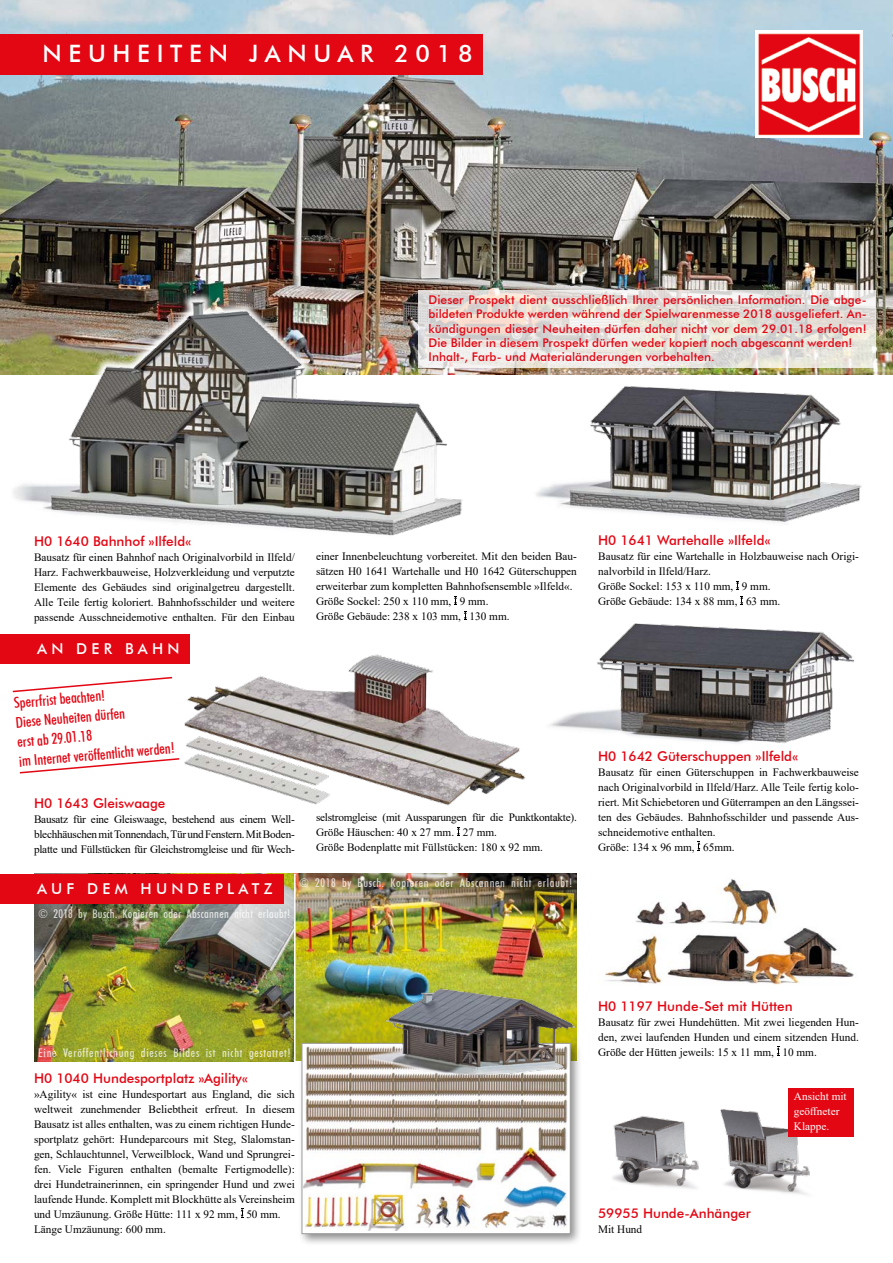
<style>
.page{position:relative;width:893px;height:1263px;background:#fff}
.page>*{position:absolute;margin:0;border:0;box-sizing:border-box;transform-origin:0 0}
.t1{font:500 24px "Futura BT";letter-spacing:.28em;color:#fff}
.t2{font:500 condensed 15px/19.5px "Futura BT";color:#e30613}
.t3{font:500 15px "Futura BT";letter-spacing:.28em;color:#fff}
.t4{font:500 13.5px "Futura BT";color:#e30613}
.t5{font:500 12px/14.4px "Futura BT";color:#e30613}
.t6{font:500 condensed 12px "Futura BT";letter-spacing:.055em;color:#fff}
.t7{font:500 condensed 12px "Futura BT";letter-spacing:.025em;color:#fff}
.t8{font:11.25px/15px "Times New Roman";color:#000}
.t9{font:11.25px/15px "Times New Roman";color:#fff}
</style>
<div class="page">
<img style="left:34px;top:874px;width:543px;height:187px">
<div style="left:298px;top:1039px;width:284px;height:207px;background:#000;opacity:.45"></div>
<div style="left:302px;top:1043px;width:268px;height:191px;background:#fff;border:1px solid #9d9d9c"></div>
<img style="left:184px;top:636px;width:341px;height:170px">
<img style="left:605px;top:928px;width:249px;height:57px">
<img style="left:0;top:0;width:893px;height:374px">
<img style="left:755px;top:31px;width:107px;height:107px">
<div style="left:0;top:34px;width:483px;height:40px;background:#e30613"></div>
<img style="left:0;top:289px;width:482px;height:247px">
<img style="left:519px;top:372px;width:353px;height:153px">
<img style="left:550px;top:623px;width:305px;height:120px">
<div style="left:0;top:874px;width:283px;height:30px;background:#e30613"></div>
<div style="left:0;top:634px;width:189px;height:30px;background:#e30613"></div>
<svg style="left:418px;top:290px;width:458px;height:78px;background:#e5e1db"></svg>
<img style="left:720px;top:1109px;width:90px;height:86px">
<img style="left:635px;top:879px;width:160px;height:50px">
<img style="left:612px;top:1116px;width:87px;height:73px">
<hr style="left:294px;top:874px;width:2px;height:191px;background:#fff">
<img style="left:304px;top:1046px;width:264px;height:184px">
<img style="left:365px;top:982px;width:216px;height:100px">
<svg style="left:12px;top:676px;width:161px;height:17px"></svg>
<svg style="left:19px;top:758px;width:161px;height:16px"></svg>
<svg style="left:736px;top:581px;width:3px;height:9px"></svg>
<svg style="left:740px;top:596px;width:3px;height:9px"></svg>
<svg style="left:697px;top:842px;width:3px;height:9px"></svg>
<svg style="left:777px;top:1047px;width:3px;height:9px"></svg>
<svg style="left:454px;top:596px;width:3px;height:9px"></svg>
<svg style="left:464px;top:611px;width:3px;height:9px"></svg>
<svg style="left:457px;top:827px;width:3px;height:9px"></svg>
<svg style="left:241px;top:1208px;width:3px;height:10px"></svg>
<div style="left:788px;top:1088px;width:66px;height:49px;background:#e30613"></div>
<h1 class="t1" style="left:43px;top:39px;width:431px">NEUHEITEN JANUAR 2018</h1>
<p class="t5" style="left:429px;top:292px;width:439px">Dieser Prospekt dient ausschließlich Ihrer persönlichen Information. Die abge&shy;bildeten Produkte werden während der Spielwarenmesse 2018 ausgeliefert. An&shy;kündigungen dieser Neuheiten dürfen daher nicht vor dem 29.01.18 erfolgen!<br>Die Bilder in diesem Prospekt dürfen weder kopiert noch abgescannt werden!<br>Inhalt-, Farb- und Materialänderungen vorbehalten.</p>
<p class="t4" style="left:34px;top:533px;width:159px">H0 1640 Bahnhof »Ilfeld«</p>
<p class="t8" style="left:34px;top:549px;width:262px;text-align:justify">Bausatz für einen Bahnhof nach Originalvorbild in Ilfeld/ Harz. Fachwerkbauweise, Holzverkleidung und verputzte Elemente des Gebäudes sind originalgetreu dargestellt.<br>Alle Teile fertig koloriert. Bahnhofsschilder und weitere passende Ausschneidemotive enthalten. Für den Einbau</p>
<h2 class="t3" style="left:37px;top:640px;width:144px">AN DER BAHN</h2>
<h2 class="t2" style="left:13px;top:693px;width:158px;rotate:-5deg">Sperrfrist beachten!<br>Diese Neuheiten dürfen<br>erst ab 29.01.18<br>im Internet veröffentlicht werden!</h2>
<p class="t4" style="left:34px;top:795px;width:133px">H0 1643 Gleiswaage</p>
<p class="t8" style="left:34px;top:811px;width:262px;text-align:justify">Bausatz für eine Gleiswaage, bestehend aus einem Well&shy;blechhäuschen mit Tonnendach, Tür und Fenstern. Mit Boden&shy;platte und Füllstücken für Gleichstromgleise und für Wech-</p>
<p class="t8" style="left:316px;top:548px;width:262px">einer Innenbeleuchtung vorbereitet. Mit den beiden Bau&shy;sätzen H0 1641 Wartehalle und H0 1642 Güterschuppen erweiterbar zum kompletten Bahnhofsensemble »Ilfeld«.<br>Größe Sockel: 250 x 110 mm, 9 mm.<br>Größe Gebäude: 238 x 103 mm, 130 mm.</p>
<p class="t4" style="left:598px;top:532px;width:174px">H0 1641 Wartehalle »Ilfeld«</p>
<p class="t8" style="left:598px;top:548px;width:262px">Bausatz für eine Wartehalle in Holzbauweise nach Origi&shy;nalvorbild in Ilfeld/Harz.<br>Größe Sockel: 153 x 110 mm, 9 mm.<br>Größe Gebäude: 134 x 88 mm, 63 mm.</p>
<p class="t8" style="left:316px;top:809px;width:262px">selstromgleise (mit Aussparungen für die Punktkontakte).<br>Größe Häuschen: 40 x 27 mm. 27 mm.<br>Größe Bodenplatte mit Füllstücken: 180 x 92 mm.</p>
<p class="t4" style="left:598px;top:748px;width:202px">H0 1642 Güterschuppen »Ilfeld«</p>
<p class="t8" style="left:598px;top:764px;width:262px">Bausatz für einen Güterschuppen in Fachwerkbauweise nach Originalvorbild in Ilfeld/Harz. Alle Teile fertig kolo&shy;riert. Mit Schiebetoren und Güterrampen an den Längssei&shy;ten des Gebäudes. Bahnhofsschilder und passende Aus&shy;schneidemotive enthalten.<br>Größe: 134 x 96 mm, 65mm.</p>
<h2 class="t3" style="left:37px;top:879px;width:237px">AUF DEM HUNDEPLATZ</h2>
<p class="t7" style="left:38px;top:906px;width:254px">© 2018 by Busch. Kopieren oder Abscannen nicht erlaubt!</p>
<p class="t6" style="left:299px;top:876px;width:275px">© 2018 by Busch. Kopieren oder Abscannen nicht erlaubt!</p>
<p class="t6" style="left:38px;top:1045px;width:254px">Eine Veröffentlichung dieses Bildes ist nicht gestattet!</p>
<p class="t4" style="left:34px;top:1069px;width:216px">H0 1040 Hundesportplatz »Agility«</p>
<p class="t8" style="left:34px;top:1086px;width:262px">»Agility« ist eine Hundesportart aus England, die sich weltweit zunehmender Beliebtheit erfreut. In diesem Bausatz ist alles enthalten, was zu einem richtigen Hunde&shy;sportplatz gehört: Hundeparcours mit Steg, Slalomstan&shy;gen, Schlauchtunnel, Verweilblock, Wand und Sprungrei&shy;fen. Viele Figuren enthalten (bemalte Fertigmodelle): drei Hundetrainerinnen, ein springender Hund und zwei laufende Hunde. Komplett mit Blockhütte als Vereinsheim und Umzäunung. Größe Hütte: 111 x 92 mm, 50 mm.<br>Länge Umzäunung: 600 mm.</p>
<p class="t4" style="left:598px;top:998px;width:196px">H0 1197 Hunde-Set mit Hütten</p>
<p class="t8" style="left:598px;top:1014px;width:262px;text-align:justify">Bausatz für zwei Hundehütten. Mit zwei liegenden Hun&shy;den, zwei laufenden Hunden und einem sitzenden Hund.<br>Größe der Hütten jeweils: 15 x 11 mm, 10 mm.</p>
<p class="t4" style="left:598px;top:1205px;width:154px">59955 Hunde-Anhänger</p>
<p class="t8" style="left:598px;top:1222px;width:46px">Mit Hund</p>
<p class="t9" style="left:794px;top:1089px;width:54px">Ansicht mit geöffneter<br>Klappe.</p>
</div>
